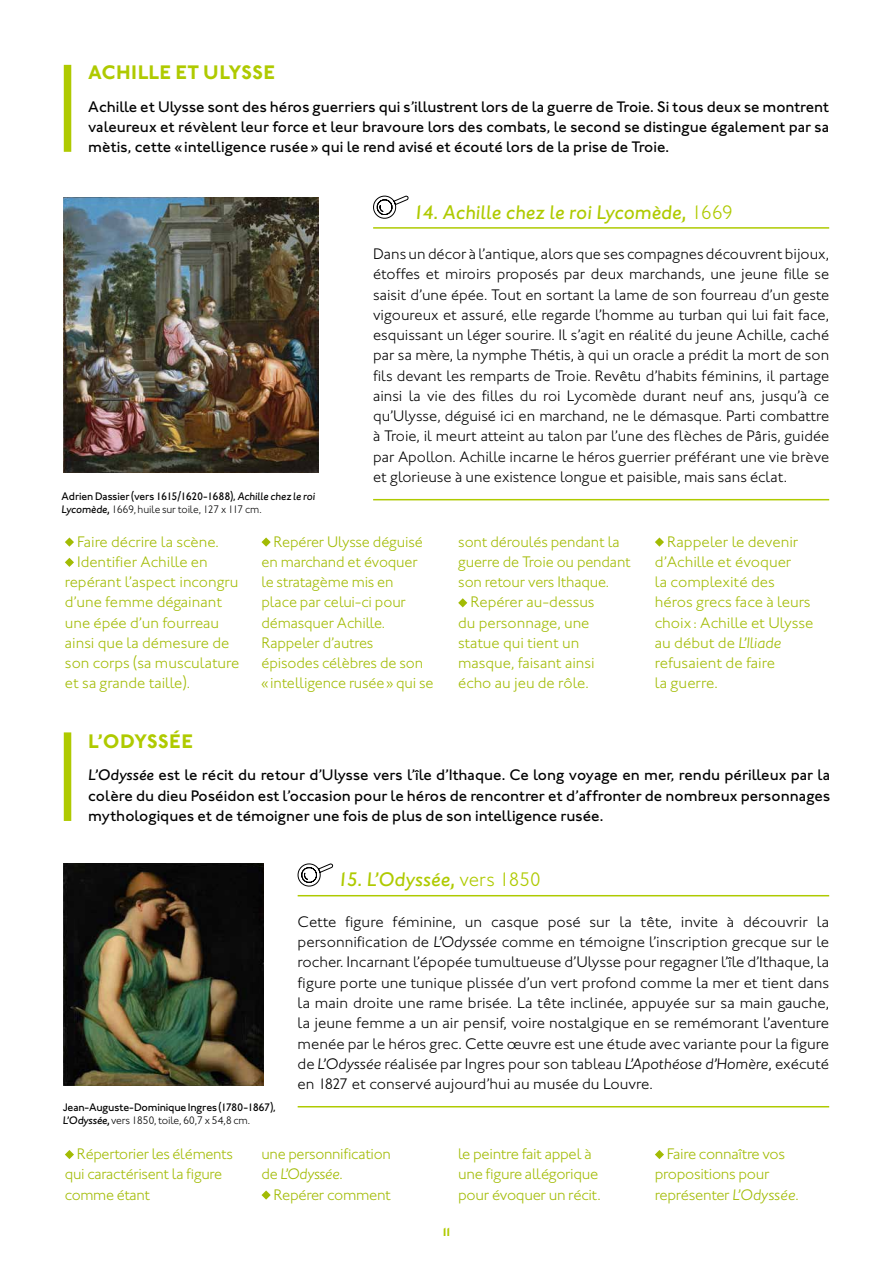
<style>
.page{position:relative;width:893px;height:1263px;background:#fff}
.page>*{position:absolute;margin:0;border:0;box-sizing:border-box;transform-origin:0 0}
.t1{font:italic 500 20.25px "Johnston ITC Pro";letter-spacing:.005em;color:#afca00}
.t2{font:700 20.25px "Johnston ITC";letter-spacing:.01em;color:#afca00}
.t3{font:300 15.75px/20.2px "Johnston ITC";color:#000;text-align:justify}
.t4{font:300 15.75px/20.2px "Johnston ITC";letter-spacing:-.01em;color:#a2bb04}
.t5{font:500 15.75px/20.2px "Johnston ITC";color:#000;text-align:justify}
.t6{font:italic 300 15.75px "Johnston ITC Pro";letter-spacing:-.02em;color:#a2bb04}
.t7{font:700 12px "Johnston ITC";color:#afca00}
.t8{font:500 11.25px/13.5px "Johnston ITC";letter-spacing:-.015em;color:#000;scale:.96 1}
.t9{font:500 11.25px/13.5px "Johnston ITC";letter-spacing:-.015em;color:#000}
.s1{font-family:"Johnston ITC Pro";font-style:italic}
.s2{font-weight:300}
.s3{font-family:"Johnston ITC";font-weight:300;font-style:normal}
.s4{font-family:"Johnston ITC";font-style:normal}
</style>
<div class="page">
<hr style="left:373px;top:227px;width:456px;height:2px;background:#afca00">
<hr style="left:373px;top:499px;width:456px;height:1px;background:#afca00">
<svg style="left:373px;top:195px;width:36px;height:24px"></svg>
<img style="left:64px;top:198px;width:254px;height:274px">
<svg style="left:65px;top:537px;width:9px;height:10px"></svg>
<svg style="left:65px;top:558px;width:9px;height:9px"></svg>
<svg style="left:261px;top:537px;width:10px;height:10px"></svg>
<svg style="left:458px;top:598px;width:9px;height:9px"></svg>
<svg style="left:655px;top:537px;width:9px;height:10px"></svg>
<svg style="left:65px;top:1150px;width:9px;height:9px"></svg>
<svg style="left:261px;top:1190px;width:10px;height:10px"></svg>
<svg style="left:655px;top:1150px;width:9px;height:9px"></svg>
<hr style="left:298px;top:895px;width:531px;height:1px;background:#afca00">
<hr style="left:298px;top:1106px;width:531px;height:1px;background:#afca00">
<svg style="left:297px;top:863px;width:36px;height:24px"></svg>
<img style="left:64px;top:863px;width:200px;height:222px">
<div style="left:64px;top:65px;width:7px;height:87px;background:#afca00"></div>
<div style="left:64px;top:732px;width:7px;height:89px;background:#afca00"></div>
<p class="t2" style="left:88px;top:60px;width:189px">ACHILLE ET ULYSSE</p>
<p class="t5" style="left:88px;top:96px;width:742px">Achille et Ulysse sont des héros guerriers qui s’illustrent lors de la guerre de Troie. Si tous deux se montrent valeureux et révèlent leur force et leur bravoure lors des combats, le second se distingue également par sa mètis, cette « intelligence rusée» qui le rend avisé et écouté lors de la prise de Troie.</p>
<p class="t8" style="left:62px;top:489px;width:266px">Adrien Dassier (vers 1615/1620-1688), <span class="s1">Achille chez le roi<br>Lycomède,</span> <span class="s2">1669, huile sur toile, 127 x 117 cm.</span></p>
<p class="t1" style="left:413px;top:200px;width:322px">14. Achille chez le roi Lycomède, <span class="s3">1669</span></p>
<p class="t3" style="left:373px;top:244px;width:458px">Dans un décor à l’antique, alors que ses compagnes découvrent bijoux, étoffes et miroirs proposés par deux marchands, une jeune fille se saisit d’une épée. Tout en sortant la lame de son fourreau d’un geste vigoureux et assuré, elle regarde l’homme au turban qui lui fait face, esquissant un léger sourire. Il s’agit en réalité du jeune Achille, caché par sa mère, la nymphe Thétis, à qui un oracle a prédit la mort de son fils devant les remparts de Troie. Revêtu d’habits féminins, il partage ainsi la vie des filles du roi Lycomède durant neuf ans, jusqu’à ce qu’Ulysse, déguisé ici en marchand, ne le démasque. Parti combattre à Troie, il meurt atteint au talon par l’une des flèches de Pâris, guidée par Apollon. Achille incarne le héros guerrier préférant une vie brève et glorieuse à une existence longue et paisible, mais sans éclat.</p>
<p class="t4" style="left:77px;top:531px;width:143px">Faire décrire la scène.</p>
<p class="t4" style="left:77px;top:551px;width:132px">Identifier Achille en</p>
<p class="t4" style="left:65px;top:572px;width:175px">repérant l’aspect incongru</p>
<p class="t4" style="left:65px;top:592px;width:159px">d’une femme dégainant</p>
<p class="t4" style="left:65px;top:612px;width:156px">une épée d’un fourreau</p>
<p class="t4" style="left:65px;top:633px;width:166px">ainsi que la démesure de</p>
<p class="t4" style="left:65px;top:653px;width:176px">son corps (sa musculature</p>
<p class="t4" style="left:65px;top:673px;width:127px">et sa grande taille).</p>
<p class="t4" style="left:261px;top:531px;width:174px;text-indent:12px">Repérer Ulysse déguisé en marchand et évoquer le stratagème mis en<br>place par celui-ci pour démasquer Achille.<br>Rappeler d’autres épisodes célèbres de son «intelligence rusée» qui se</p>
<p class="t4" style="left:458px;top:531px;width:163px">sont déroulés pendant la</p>
<p class="t4" style="left:458px;top:552px;width:174px">guerre de Troie ou pendant</p>
<p class="t4" style="left:458px;top:572px;width:153px">son retour vers Ithaque.</p>
<p class="t4" style="left:470px;top:592px;width:126px">Repérer au-dessus</p>
<p class="t4" style="left:458px;top:612px;width:133px">du personnage, une</p>
<p class="t4" style="left:458px;top:632px;width:123px">statue qui tient un</p>
<p class="t4" style="left:458px;top:653px;width:138px">masque, faisant ainsi</p>
<p class="t4" style="left:458px;top:673px;width:132px">écho au jeu de rôle.</p>
<p class="t4" style="left:655px;top:531px;width:160px;text-indent:12px">Rappeler le devenir d’Achille et évoquer<br>la complexité des héros grecs face à leurs choix : Achille et Ulysse au début de <span class="s1">L’Iliade </span>refusaient de faire<br>la guerre.</p>
<p class="t2" style="left:88px;top:729px;width:106px">L’ODYSSÉE</p>
<p class="t5" style="left:88px;top:765px;width:743px"><span class="s1">L’Odyssée</span> est le récit du retour d’Ulysse vers l’île d’Ithaque. Ce long voyage en mer, rendu périlleux par la colère du dieu Poséidon est l’occasion pour le héros de rencontrer et d’affronter de nombreux personnages mythologiques et de témoigner une fois de plus de son intelligence rusée.</p>
<p class="t9" style="left:63px;top:1100px;width:215px">Jean-Auguste-Dominique Ingres (1780-1867),<br><span class="s1">L’Odyssée,</span> <span class="s2">vers 1850, toile, 60,7 x 54,8 cm.</span></p>
<p class="t1" style="left:338px;top:868px;width:205px">15. L’Odyssée, <span class="s3">vers 1850</span></p>
<p class="t3" style="left:298px;top:911px;width:533px">Cette figure féminine, un casque posé sur la tête, invite à découvrir la personnification de <span class="s1">L’Odyssée</span> comme en témoigne l’inscription grecque sur le rocher. Incarnant l’épopée tumultueuse d’Ulysse pour regagner l’île d’Ithaque, la figure porte une tunique plissée d’un vert profond comme la mer et tient dans la main droite une rame brisée. La tête inclinée, appuyée sur sa main gauche, la jeune femme a un air pensif, voire nostalgique en se remémorant l’aventure menée par le héros grec. Cette œuvre est une étude avec variante pour la figure de <span class="s1">L’Odyssée</span> réalisée par Ingres pour son tableau <span class="s1">L’Apothéose d’Homère</span>, exécuté en 1827 et conservé aujourd’hui au musée du Louvre.</p>
<p class="t4" style="left:65px;top:1144px;width:170px;text-indent:12px">Répertorier les éléments qui caractérisent la figure comme étant</p>
<p class="t4" style="left:261px;top:1144px;width:131px">une personnification</p>
<p class="t6" style="left:261px;top:1165px;width:83px"><span class="s4">de</span> L’Odyssée<span class="s4">.</span></p>
<p class="t4" style="left:273px;top:1184px;width:119px">Repérer comment</p>
<p class="t7" style="left:441px;top:1224px;width:12px">11</p>
<p class="t4" style="left:458px;top:1144px;width:144px">le peintre fait appel à une figure allégorique pour évoquer un récit.</p>
<p class="t4" style="left:655px;top:1144px;width:146px;text-indent:12px">Faire connaître vos propositions pour représenter <span class="s1">L’Odyssée</span>.</p>
</div>
